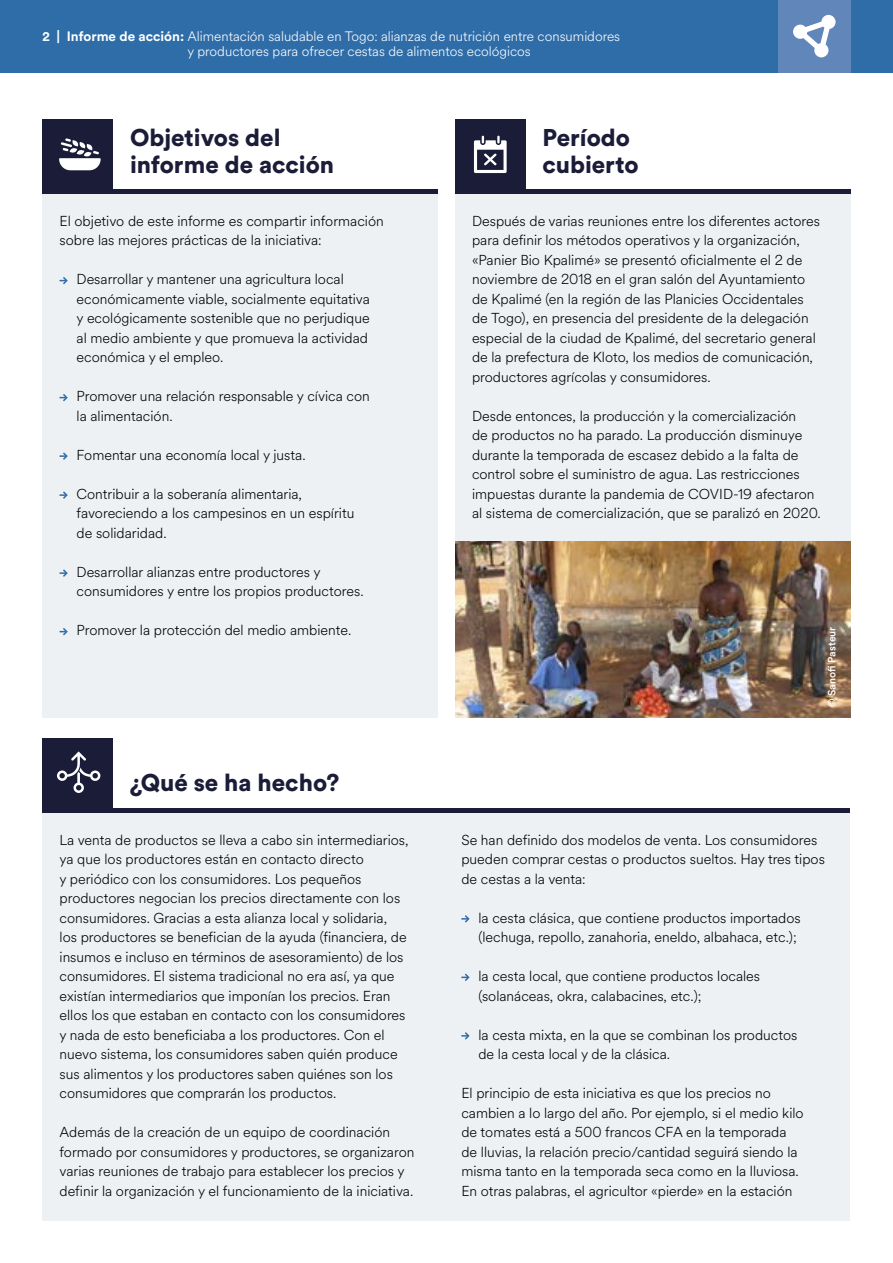
<style>
.page{position:relative;width:893px;height:1263px;background:#fff}
.page>*{position:absolute;margin:0;border:0;box-sizing:border-box;transform-origin:0 0}
.t1{font:900 24px/27px "Circular Std";color:#1b1c38}
.t2{font:300 14.25px/19.5px "Circular Spotify Text";color:#000}
.t3{font:300 13.5px/15px "Circular Spotify Text";color:#fff}
.t4{font:500 10.5px "Circular Std";color:#fff}
.s1{font-family:"Circular Std";font-weight:700}
</style>
<div class="page">
<div style="left:455px;top:194px;width:395px;height:385px;background:#eef1f3"></div>
<hr style="left:455px;top:190px;width:395px;height:4px;background:#1b1c38">
<div style="left:455px;top:119px;width:71px;height:71px;background:#1b1c38"></div>
<svg style="left:474px;top:136px;width:33px;height:37px"></svg>
<div style="left:43px;top:194px;width:395px;height:524px;background:#eef1f3"></div>
<svg style="left:60px;top:277px;width:8px;height:8px"></svg>
<svg style="left:60px;top:394px;width:8px;height:8px"></svg>
<svg style="left:60px;top:452px;width:8px;height:8px"></svg>
<svg style="left:60px;top:491px;width:8px;height:8px"></svg>
<svg style="left:60px;top:569px;width:8px;height:8px"></svg>
<svg style="left:60px;top:628px;width:8px;height:8px"></svg>
<hr style="left:43px;top:190px;width:395px;height:4px;background:#1b1c38">
<div style="left:43px;top:119px;width:70px;height:71px;background:#1b1c38"></div>
<svg style="left:59px;top:138px;width:42px;height:32px"></svg>
<div style="left:0;top:0;width:893px;height:72px;background:#2f6da9"></div>
<div style="left:778px;top:0;width:72px;height:72px;background:#6186ba"></div>
<svg style="left:793px;top:15px;width:43px;height:42px"></svg>
<div style="left:43px;top:813px;width:807px;height:407px;background:#eef1f3"></div>
<svg style="left:461px;top:915px;width:9px;height:8px"></svg>
<svg style="left:461px;top:973px;width:9px;height:8px"></svg>
<svg style="left:461px;top:1032px;width:9px;height:8px"></svg>
<div style="left:43px;top:738px;width:70px;height:70px;background:#1b1c38"></div>
<svg style="left:57px;top:751px;width:43px;height:42px"></svg>
<div style="left:43px;top:808px;width:807px;height:5px;background:#1b1c38"></div>
<img style="left:455px;top:541px;width:395px;height:177px">
<p class="t3" style="left:188px;top:29px;width:434px;text-indent:-145px"><span class="s1">2 | Informe de acción:</span> Alimentación saludable en Togo: alianzas de nutrición entre consumidores y productores para ofrecer cestas de alimentos ecológicos</p>
<h1 class="t1" style="left:130px;top:123px;width:206px">Objetivos del informe de acción</h1>
<p class="t2" style="left:60px;top:211px;width:326px">El objetivo de este informe es compartir información sobre las mejores prácticas de la iniciativa:</p>
<p class="t2" style="left:77px;top:270px;width:295px">Desarrollar y mantener una agricultura local económicamente viable, socialmente equitativa y ecológicamente sostenible que no perjudique al medio ambiente y que promueva la actividad económica y el empleo.</p>
<p class="t2" style="left:77px;top:387px;width:295px">Promover una relación responsable y cívica con la alimentación.</p>
<p class="t2" style="left:77px;top:445px;width:231px">Fomentar una economía local y justa.</p>
<p class="t2" style="left:77px;top:484px;width:279px">Contribuir a la soberanía alimentaria, favoreciendo a los campesinos en un espíritu de solidaridad.</p>
<p class="t2" style="left:77px;top:562px;width:289px">Desarrollar alianzas entre productores y consumidores y entre los propios productores.</p>
<p class="t2" style="left:77px;top:621px;width:276px">Promover la protección del medio ambiente.</p>
<h1 class="t1" style="left:130px;top:769px;width:211px">¿Qué se ha hecho?</h1>
<p class="t2" style="left:60px;top:830px;width:351px">La venta de productos se lleva a cabo sin intermediarios, ya que los productores están en contacto directo<br>y periódico con los consumidores. Los pequeños productores negocian los precios directamente con los consumidores. Gracias a esta alianza local y solidaria,<br>los productores se benefician de la ayuda (financiera, de insumos e incluso en términos de asesoramiento) de los consumidores. El sistema tradicional no era así, ya que existían intermediarios que imponían los precios. Eran ellos los que estaban en contacto con los consumidores y nada de esto beneficiaba a los productores. Con el nuevo sistema, los consumidores saben quién produce sus alimentos y los productores saben quiénes son los consumidores que comprarán los productos.</p>
<p class="t2" style="left:60px;top:1123px;width:356px">Además de la creación de un equipo de coordinación formado por consumidores y productores, se organizaron varias reuniones de trabajo para establecer los precios y definir la organización y el funcionamiento de la iniciativa.</p>
<h1 class="t1" style="left:543px;top:123px;width:98px">Período cubierto</h1>
<p class="t2" style="left:472px;top:211px;width:350px">Después de varias reuniones entre los diferentes actores para definir los métodos operativos y la organización, «Panier Bio Kpalimé» se presentó oficialmente el 2 de noviembre de 2018 en el gran salón del Ayuntamiento de Kpalimé (en la región de las Planicies Occidentales de Togo), en presencia del presidente de la delegación especial de la ciudad de Kpalimé, del secretario general de la prefectura de Kloto, los medios de comunicación, productores agrícolas y consumidores.</p>
<p class="t2" style="left:472px;top:406px;width:350px">Desde entonces, la producción y la comercialización<br>de productos no ha parado. La producción disminuye durante la temporada de escasez debido a la falta de control sobre el suministro de agua. Las restricciones impuestas durante la pandemia de COVID-19 afectaron al sistema de comercialización, que se paralizó en 2020.</p>
<p class="t4" style="left:825px;top:707px;width:82px;rotate:-90deg">© Sanofi Pasteur</p>
<p class="t2" style="left:461px;top:830px;width:365px">Se han definido dos modelos de venta. Los consumidores pueden comprar cestas o productos sueltos. Hay tres tipos de cestas a la venta:</p>
<p class="t2" style="left:478px;top:908px;width:324px">la cesta clásica, que contiene productos importados (lechuga, repollo, zanahoria, eneldo, albahaca, etc.);</p>
<p class="t2" style="left:478px;top:967px;width:283px">la cesta local, que contiene productos locales (solanáceas, okra, calabacines, etc.);</p>
<p class="t2" style="left:478px;top:1025px;width:321px">la cesta mixta, en la que se combinan los productos de la cesta local y de la clásica.</p>
<p class="t2" style="left:461px;top:1084px;width:344px">El principio de esta iniciativa es que los precios no cambien a lo largo del año. Por ejemplo, si el medio kilo de tomates está a 500 francos CFA en la temporada de lluvias, la relación precio/cantidad seguirá siendo la misma tanto en la temporada seca como en la lluviosa.<br>En otras palabras, el agricultor «pierde» en la estación</p>
</div>
